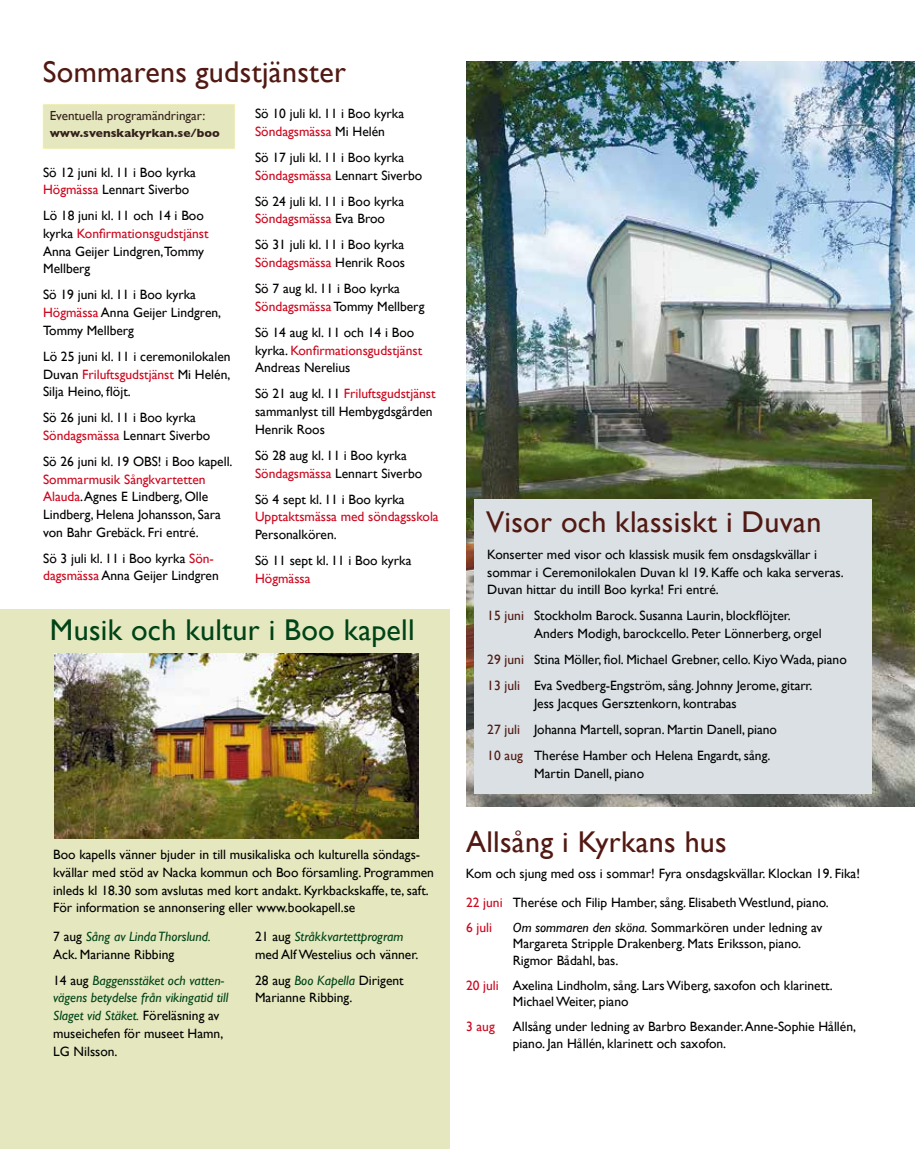
<style>
.page{position:relative;width:915px;height:1149px;background:#fff}
.page>*{position:absolute;margin:0;border:0;box-sizing:border-box;transform-origin:0 0}
.t1{font:30px "Gill Sans";letter-spacing:.01em;color:#521913}
.t2{font:30px "Gill Sans";letter-spacing:.01em;color:#004317}
.t3{font:13.5px/17.7px "Gill Sans";color:#000}
.t4{font:italic 13.5px/17.7px "Gill Sans";color:#004317}
.t5{font:13.5px "Gill Sans";color:#cd071e}
.t6{font:13.2px "Gill Sans";color:#35221c}
.t7{font:700 12px "Gill Sans";color:#35221c}
.s1{color:#cd071e}
.s2{font-style:italic;color:#004317}
.s3{font-style:normal;color:#000}
.s4{color:#521913}
.s5{font-style:italic}
</style>
<div class="page">
<img style="left:466px;top:61px;width:448px;height:744px">
<div style="left:0;top:609px;width:449px;height:539px;background:#e5e8bf"></div>
<div style="left:43px;top:104px;width:192px;height:45px;background:#e5e8bf"></div>
<img style="left:54px;top:653px;width:364px;height:185px">
<div style="left:474px;top:498px;width:398px;height:295px;background:#dae0e3"></div>
<h1 class="t1" style="left:43px;top:54px;width:305px">Sommarens gudstjänster</h1>
<p class="t6" style="left:50px;top:108px;width:157px">Eventuella programändringar:</p>
<p class="t7" style="left:50px;top:123px;width:172px">www.svenskakyrkan.se/boo</p>
<p class="t3" style="left:255px;top:104px;width:150px">Sö 10 juli kl. 11 i Boo kyrka<br><span class="s1">Söndagsmässa</span> Mi Helén</p>
<p class="t3" style="left:255px;top:148px;width:169px">Sö 17 juli kl. 11 i Boo kyrka<br><span class="s1">Söndagsmässa</span> Lennart Siverbo</p>
<p class="t3" style="left:255px;top:192px;width:150px">Sö 24 juli kl. 11 i Boo kyrka<br><span class="s1">Söndagsmässa</span> Eva Broo</p>
<p class="t3" style="left:255px;top:236px;width:151px">Sö 31 juli kl. 11 i Boo kyrka<br><span class="s1">Söndagsmässa</span> Henrik Roos</p>
<p class="t3" style="left:255px;top:279px;width:171px">Sö 7 aug kl. 11 i Boo kyrka<br><span class="s1">Söndagsmässa</span> Tommy Mellberg</p>
<p class="t3" style="left:255px;top:323px;width:168px">Sö 14 aug kl. 11 och 14 i Boo kyrka. <span class="s1">Konfirmationsgudstjänst<br></span>Andreas Nerelius</p>
<p class="t3" style="left:255px;top:385px;width:182px">Sö 21 aug kl. 11 <span class="s1">Friluftsgudstjänst </span>sammanlyst till Hembygdsgården<br>Henrik Roos</p>
<p class="t3" style="left:255px;top:446px;width:169px">Sö 28 aug kl. 11 i Boo kyrka<br><span class="s1">Söndagsmässa</span> Lennart Siverbo</p>
<p class="t3" style="left:255px;top:490px;width:151px">Sö 4 sept kl. 11 i Boo kyrka</p>
<p class="t5" style="left:255px;top:508px;width:185px">Upptaktsmässa med söndagsskola</p>
<p class="t3" style="left:255px;top:521px;width:158px;line-height:26.1px">Personalkören.<br>Sö 11 sept kl. 11 i Boo kyrka</p>
<p class="t5" style="left:255px;top:570px;width:57px">Högmässa</p>
<p class="t3" style="left:43px;top:163px;width:154px">Sö 12 juni kl. 11 i Boo kyrka<br><span class="s1">Högmässa</span> Lennart Siverbo</p>
<p class="t3" style="left:43px;top:207px;width:167px">Lö 18 juni kl. 11 och 14 i Boo kyrka <span class="s1">Konfirmationsgudstjänst<br></span>Anna Geijer Lindgren,Tommy<br>Mellberg</p>
<p class="t3" style="left:43px;top:286px;width:179px">Sö 19 juni kl. 11 i Boo kyrka<br><span class="s1">Högmässa</span> Anna Geijer Lindgren,<br>Tommy Mellberg</p>
<p class="t3" style="left:43px;top:347px;width:189px;text-align:justify">Lö 25 juni kl. 11 i ceremonilokalen Duvan <span class="s1">Friluftsgudstjänst</span> Mi Helén, Silja Heino, flöjt.</p>
<p class="t3" style="left:43px;top:408px;width:169px">Sö 26 juni kl. 11 i Boo kyrka<br><span class="s1">Söndagsmässa</span> Lennart Siverbo</p>
<p class="t3" style="left:43px;top:452px;width:191px">Sö 26 juni kl. 19 OBS! i Boo kapell.</p>
<p class="t3" style="left:43px;top:470px;width:179px"><span class="s1">Sommarmusik Sångkvartetten<br>Alauda</span>. Agnes E Lindberg, Olle<br>Lindberg, Helena Johansson, Sara von Bahr Grebäck. Fri entré.</p>
<p class="t3" style="left:43px;top:549px;width:177px">Sö 3 juli kl. 11 i Boo kyrka <span class="s1">Sön&shy;dagsmässa</span> Anna Geijer Lindgren</p>
<h1 class="t2" style="left:50px;top:612px;width:366px">Musik och kultur i Boo kapell</h1>
<p class="t3" style="left:53px;top:845px;width:382px">Boo kapells vänner bjuder in till musikaliska och kulturella söndags&shy;kvällar med stöd av Nacka kommun och Boo församling. Programmen inleds kl 18.30 som avslutas med kort andakt. Kyrkbackskaffe, te, saft.<br>För information se annonsering eller www.bookapell.se</p>
<p class="t3" style="left:53px;top:927px;width:159px">7 aug <span class="s2">Sång av Linda Thorslund.<br></span>Ack. Marianne Ribbing</p>
<p class="t4" style="left:53px;top:970px;width:176px"><span class="s3">14 aug</span> Baggensstäket och vatten&shy;vägens betydelse från vikingatid till<br>Slaget vid Stäket. <span class="s3">Föreläsning av museichefen för museet Hamn,<br>LG Nilsson.</span></p>
<p class="t3" style="left:255px;top:927px;width:165px">21 aug <span class="s2">Stråkkvartettprogram </span>med Alf Westelius och vänner.</p>
<p class="t3" style="left:255px;top:970px;width:150px">28 aug <span class="s2">Boo Kapella</span> Dirigent<br>Marianne Ribbing.</p>
<h1 class="t1" style="left:486px;top:504px;width:336px">Visor och klassiskt i Duvan</h1>
<p class="t3" style="left:487px;top:545px;width:358px">Konserter med visor och klassisk musik fem onsdagskvällar i sommar i Ceremonilokalen Duvan kl 19. Kaffe och kaka serveras.<br>Duvan hittar du intill Boo kyrka! Fri entré.</p>
<p class="t3" style="left:487px;top:606px;width:305px"><span class="s4">15 juni</span> Stockholm Barock. Susanna Laurin, blockflöjter.<br>A</p>
<p class="t3" style="left:487px;top:620px;width:361px;line-height:26.1px;text-indent:56px">nders Modigh, barockcello. Peter Lönnerberg, orgel<br><span class="s4">29 juni</span> Stina Möller, fiol. Michael Grebner, cello. Kiyo Wada, piano<br><span class="s4">13 juli</span> Eva Svedberg-Engström, sång. Johnny Jerome, gitarr.</p>
<p class="t3" style="left:487px;top:690px;width:291px;line-height:26.1px;text-align:center">Jess Jacques Gersztenkorn, kontrabas<br><span class="s4">27 juli</span> Johanna Martell, sopran. Martin Danell, piano<br><span class="s4">10 aug</span> Therése Hamber och Helena Engardt, sång.</p>
<p class="t3" style="left:487px;top:764px;width:30px">M</p>
<p class="t3" style="left:544px;top:764px;width:101px">artin Danell, piano</p>
<h1 class="t1" style="left:466px;top:824px;width:262px">Allsång i Kyrkans hus</h1>
<p class="t3" style="left:466px;top:889px;width:364px;line-height:25px"><span class="s1">22 juni</span> Therése och Filip Hamber, sång. Elisabeth Westlund, piano.<br><span class="s1">6 juli</span></p>
<p class="t3" style="left:466px;top:863px;width:395px">Kom och sjung med oss i sommar! Fyra onsdagskvällar. Klockan 19. Fika!</p>
<p class="t3" style="left:512px;top:918px;width:311px"><span class="s5">Om sommaren den sköna.</span> Sommarkören under ledning av</p>
<p class="t3" style="left:466px;top:934px;width:30px">M</p>
<p class="t3" style="left:523px;top:934px;width:279px">argareta Stripple Drakenberg. Mats Eriksson, piano.</p>
<p class="t3" style="left:466px;top:951px;width:29px">R</p>
<p class="t3" style="left:466px;top:947px;width:368px;line-height:25px;text-indent:55px">igmor Bådahl, bas.<br><span class="s1">20 juli</span> Axelina Lindholm, sång. Lars Wiberg, saxofon och klarinett.</p>
<p class="t3" style="left:466px;top:992px;width:30px">M</p>
<p class="t3" style="left:466px;top:988px;width:391px;line-height:25px;text-indent:57px">ichael Weiter, piano<br><span class="s1">3 aug</span> Allsång under ledning av Barbro Bexander. Anne-Sophie Hållén,</p>
<p class="t3" style="left:512px;top:1034px;width:215px">piano. Jan Hållén, klarinett och saxofon.</p>
</div>
